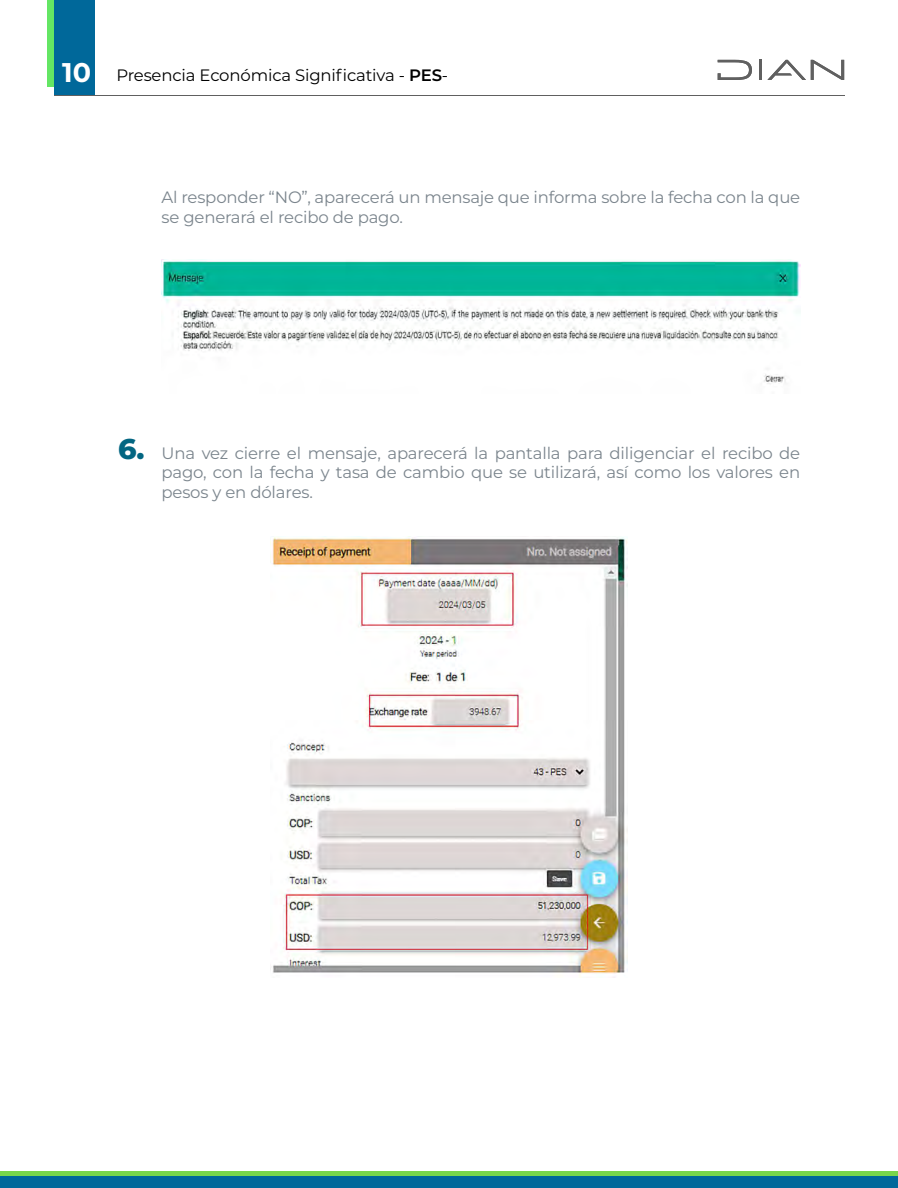
<style>
.page{position:relative;width:898px;height:1188px;background:#fff}
.page>*{position:absolute;margin:0;border:0;box-sizing:border-box;transform-origin:0 0}
.t1{font:100 28.5px "Montserrat";color:#036682}
.t2{font:100 16.5px/19.8px "Montserrat";letter-spacing:-.01em;color:#7b858d}
.t3{font:16.5px "Montserrat";letter-spacing:-.01em;color:#000}
.s1{font-weight:100;font-size:27px;color:#fff}
.s2{font-weight:600}
</style>
<div class="page">
<div style="left:0;top:1172px;width:898px;height:16px;background:#78d64b"></div>
<div style="left:47px;top:0;width:12px;height:86px;background:#64e664"></div>
<div style="left:54px;top:0;width:41px;height:95px;background:#00689a"></div>
<hr style="left:54px;top:95px;width:791px;height:1px;background:#606060">
<svg style="left:718px;top:60px;width:34px;height:20px"></svg>
<hr style="left:759px;top:60px;width:3px;height:20px;background:#606060">
<svg style="left:767px;top:60px;width:77px;height:20px"></svg>
<div style="left:0;top:1176px;width:898px;height:12px;background:#00689a"></div>
<img style="left:162px;top:259px;width:638px;height:125px">
<img style="left:272px;top:536px;width:355px;height:442px">
<p class="t3" style="left:62px;top:64px;width:388px"><span class="s1">10</span> Presencia Económica Significativa - <span class="s2">PES</span>-</p>
<p class="t2" style="left:162px;top:187px;width:640px">Al responder “NO”, aparecerá un mensaje que informa sobre la fecha con la que se generará el recibo de pago.</p>
<h1 class="t1" style="left:118px;top:429px;width:28px">6.</h1>
<p class="t2" style="left:162px;top:442px;width:640px;text-align:justify">Una vez cierre el mensaje, aparecerá la pantalla para diligenciar el recibo de pago, con la fecha y tasa de cambio que se utilizará, así como los valores en pesos y en dólares.</p>
</div>
